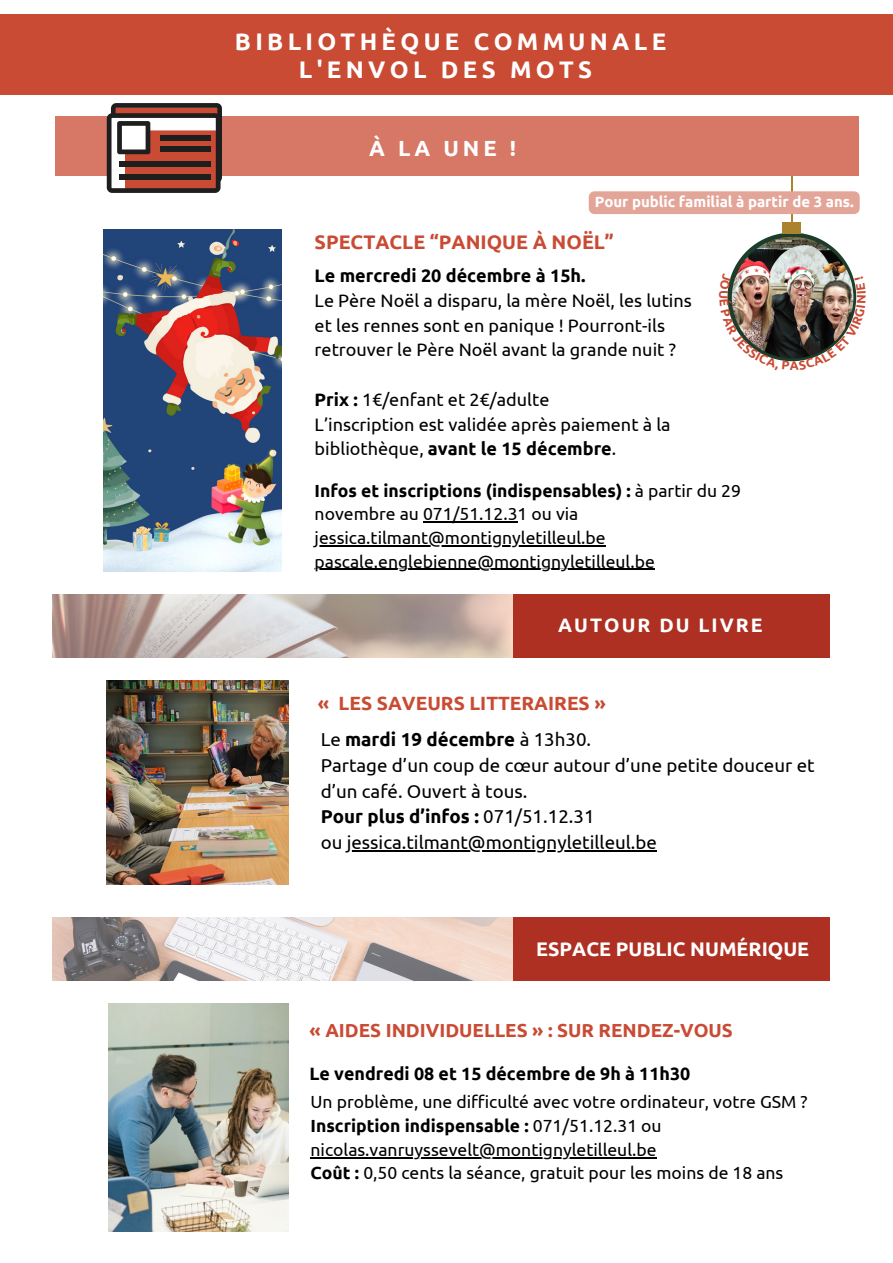
<style>
.page{position:relative;width:893px;height:1263px;background:#fff}
.page>*{position:absolute;margin:0;border:0;box-sizing:border-box;transform-origin:0 0}
.t1{font:700 24px "Ubuntu";letter-spacing:.18em;color:#fff}
.t2{font:700 21.9px "Ubuntu";color:#fff}
.t3{font:700 19.65px "Ubuntu";color:#c94b34}
.t4{font:700 19.65px "Ubuntu";color:#fff}
.t5{font:700 19.5px "Ubuntu";letter-spacing:.105em;color:#fff}
.t6{font:700 19.2px "Ubuntu";color:#c94b34}
.t7{font:700 18.83px "Ubuntu";color:#c94b34}
.t8{font:18.67px/25.7px "Ubuntu";color:#000}
.t9{font:700 18.67px "Ubuntu";color:#000}
.t10{font:18.08px/24.8px "Ubuntu";color:#000}
.t11{font:700 18.08px "Ubuntu";color:#000}
.t12{font:700 17.85px "Ubuntu";color:#000}
.t13{font:17.55px/23.6px "Ubuntu";color:#000}
.t14{font:700 14.92px "Ubuntu";color:#fff}
.s1{font-weight:700}
.s2{font-weight:400}
</style>
<div class="page">
<img style="left:104px;top:229px;width:177px;height:342px">
<div style="left:0;top:14px;width:893px;height:81px;background:#c94b34"></div>
<div style="left:783px;top:222px;width:18px;height:11px;background:#ab822d"></div>
<hr style="left:791px;top:116px;width:2px;height:113px;background:#ab822d">
<div style="left:56px;top:116px;width:803px;height:60px;background:#d77867"></div>
<svg style="left:107px;top:103px;width:115px;height:90px;background:#92635b"></svg>
<div style="left:119px;top:162px;width:92px;height:5px;background:#1e1e1f"></div>
<div style="left:119px;top:174px;width:92px;height:5px;background:#1e1e1f"></div>
<img style="left:106px;top:681px;width:183px;height:203px">
<hr style="left:347px;top:850px;width:310px;height:2px;background:#000">
<div style="left:513px;top:594px;width:316px;height:63px;background:#ad3023"></div>
<div style="left:589px;top:191px;width:270px;height:23px;background:#e4a599"></div>
<hr style="left:423px;top:521px;width:94px;height:2px;background:#000">
<hr style="left:315px;top:545px;width:291px;height:2px;background:#000">
<hr style="left:315px;top:569px;width:340px;height:1px;background:#000">
<img style="left:53px;top:917px;width:460px;height:63px">
<img style="left:53px;top:594px;width:460px;height:63px">
<div style="left:513px;top:917px;width:316px;height:63px;background:#ad3023"></div>
<img style="left:108px;top:1003px;width:181px;height:229px">
<hr style="left:310px;top:1157px;width:346px;height:1px;background:#000">
<img style="left:727px;top:233px;width:130px;height:129px">
<p class="t1" style="left:235px;top:27px;width:433px">BIBLIOTHÈQUE COMMUNALE</p>
<p class="t1" style="left:299px;top:55px;width:295px">L'ENVOL DES MOTS</p>
<p class="t2" style="left:369px;top:135px;width:148px">À LA UNE !</p>
<p class="t14" style="left:595px;top:193px;width:260px">Pour public familial à partir de 3 ans.</p>
<p class="t3" style="left:315px;top:230px;width:301px">SPECTACLE “PANIQUE À NOËL”</p>
<p class="t11" style="left:315px;top:265px;width:272px">Le mercredi 20 décembre à 15h.</p>
<p class="t10" style="left:315px;top:288px;width:379px">Le Père Noël a disparu, la mère Noël, les lutins et les rennes sont en panique ! Pourront-ils retrouver le Père Noël avant la grande nuit ?</p>
<p class="t10" style="left:315px;top:387px;width:236px"><span class="s1">Prix :</span> 1€/enfant et 2€/adulte</p>
<p class="t10" style="left:315px;top:411px;width:357px">L’inscription est validée après paiement à la bibliothèque, <span class="s1">avant le 15 décembre</span>.</p>
<p class="t13" style="left:315px;top:478px;width:428px"><span class="s1">Infos et inscriptions (indispensables) :</span> à partir du 29 novembre au 071/51.12.31 ou via jessica.tilmant@montignyletilleul.be</p>
<p class="t13" style="left:315px;top:549px;width:342px">pascale.englebienne@montignyletilleul.be</p>
<p class="t5" style="left:558px;top:614px;width:206px">AUTOUR DU LIVRE</p>
<p class="t6" style="left:318px;top:692px;width:289px">« LES SAVEURS LITTERAIRES »</p>
<p class="t9" style="left:321px;top:729px;width:272px"><span class="s2">Le</span> mardi 19 décembre <span class="s2">à 13h30.</span></p>
<p class="t8" style="left:321px;top:752px;width:495px">Partage d’un coup de cœur autour d’une petite douceur et d’un café. Ouvert à tous.</p>
<p class="t8" style="left:321px;top:803px;width:338px"><span class="s1">Pour plus d’infos :</span> 071/51.12.31<br>ou jessica.tilmant@montignyletilleul.be</p>
<p class="t4" style="left:536px;top:938px;width:274px">ESPACE PUBLIC NUMÉRIQUE</p>
<p class="t7" style="left:309px;top:1019px;width:425px">« AIDES INDIVIDUELLES » : SUR RENDEZ-VOUS</p>
<p class="t12" style="left:309px;top:1063px;width:382px">Le vendredi 08 et 15 décembre de 9h à 11h30</p>
<p class="t13" style="left:310px;top:1090px;width:498px">Un problème, une difficulté avec votre ordinateur, votre GSM ?<br><span class="s1">Inscription indispensable :</span> 071/51.12.31 ou nicolas.vanruyssevelt@montignyletilleul.be</p>
<p class="t13" style="left:310px;top:1161px;width:474px"><span class="s1">Coût :</span> 0,50 cents la séance, gratuit pour les moins de 18 ans</p>
</div>
